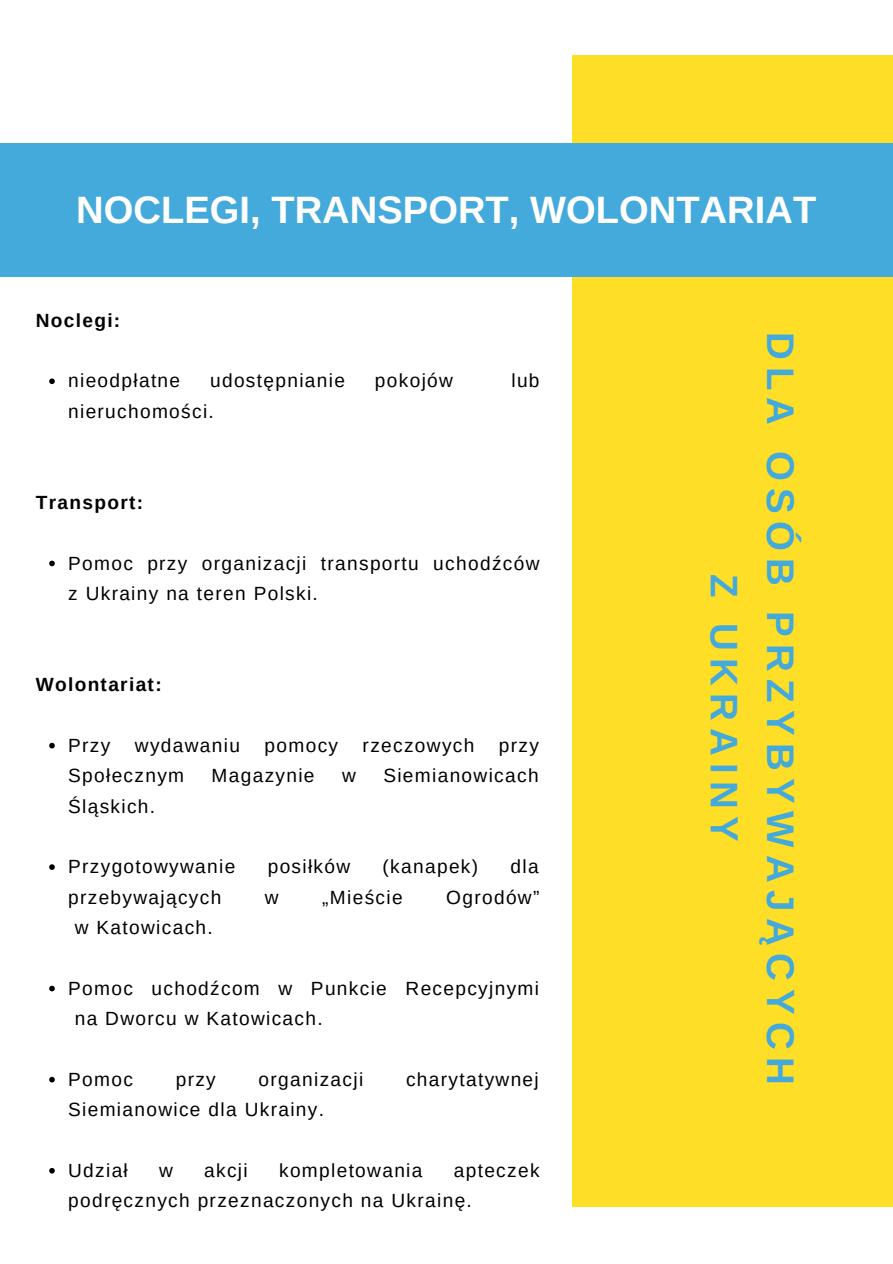
<style>
.page{position:relative;width:893px;height:1264px;background:#fff}
.page>*{position:absolute;margin:0;border:0;box-sizing:border-box;transform-origin:0 0}
.t1{font:700 38.4px/56.2px "Arimo";letter-spacing:.19em;color:#44a9db;text-align:center}
.t2{font:700 38.1px "Arimo";color:#fff}
.t3{font:19.05px/30.3px "Arimo";letter-spacing:.07em;color:#000}
.t4{font:700 19.05px "Arimo";letter-spacing:.07em;color:#000}
</style>
<div class="page">
<div style="left:572px;top:56px;width:320px;height:1151px;background:#ffde27"></div>
<div style="left:0;top:143px;width:892px;height:133px;background:#44a9db"></div>
<svg style="left:49px;top:378px;width:6px;height:6px"></svg>
<svg style="left:49px;top:560px;width:6px;height:6px"></svg>
<svg style="left:49px;top:742px;width:6px;height:6px"></svg>
<svg style="left:49px;top:864px;width:6px;height:5px"></svg>
<svg style="left:49px;top:985px;width:6px;height:6px"></svg>
<svg style="left:49px;top:1076px;width:6px;height:6px"></svg>
<svg style="left:49px;top:1168px;width:6px;height:5px"></svg>
<h2 class="t2" style="left:76px;top:188px;width:741px">NOCLEGI, TRANSPORT, WOLONTARIAT</h2>
<p class="t4" style="left:36px;top:309px;width:86px">Noclegi:</p>
<p class="t3" style="left:68px;top:366px;width:114px">nieodpłatne</p>
<p class="t3" style="left:210px;top:366px;width:136px">udostępnianie</p>
<p class="t3" style="left:375px;top:366px;width:80px">pokojów</p>
<p class="t3" style="left:511px;top:366px;width:30px">lub</p>
<p class="t3" style="left:68px;top:396px;width:147px">nieruchomości.</p>
<p class="t4" style="left:36px;top:491px;width:109px">Transport:</p>
<p class="t3" style="left:68px;top:548px;width:473px">Pomoc przy organizacji transportu uchodźców z Ukrainy na teren Polski.</p>
<p class="t4" style="left:36px;top:674px;width:127px">Wolontariat:</p>
<p class="t3" style="left:68px;top:730px;width:44px">Przy</p>
<p class="t3" style="left:135px;top:730px;width:107px">wydawaniu</p>
<p class="t3" style="left:264px;top:730px;width:75px">pomocy</p>
<p class="t3" style="left:362px;top:730px;width:113px">rzeczowych</p>
<p class="t3" style="left:499px;top:730px;width:42px">przy</p>
<p class="t3" style="left:68px;top:760px;width:117px">Społecznym</p>
<p class="t3" style="left:211px;top:760px;width:104px">Magazynie</p>
<p class="t3" style="left:342px;top:760px;width:15px">w</p>
<p class="t3" style="left:383px;top:760px;width:157px">Siemianowicach</p>
<p class="t3" style="left:68px;top:790px;width:89px">Śląskich.</p>
<p class="t3" style="left:68px;top:851px;width:169px">Przygotowywanie</p>
<p class="t3" style="left:268px;top:851px;width:84px">posiłków</p>
<p class="t3" style="left:382px;top:851px;width:97px">(kanapek)</p>
<p class="t3" style="left:510px;top:851px;width:30px">dla</p>
<p class="t3" style="left:68px;top:881px;width:155px">przebywających</p>
<p class="t3" style="left:265px;top:881px;width:15px">w</p>
<p class="t3" style="left:322px;top:881px;width:82px">„Mieście</p>
<p class="t3" style="left:446px;top:881px;width:95px">Ogrodów”</p>
<p class="t3" style="left:75px;top:912px;width:139px">w Katowicach.</p>
<p class="t3" style="left:75px;top:973px;width:465px;text-indent:-7px">Pomoc uchodźcom w Punkcie Recepcyjnymi na Dworcu w Katowicach.</p>
<p class="t3" style="left:68px;top:1064px;width:66px">Pomoc</p>
<p class="t3" style="left:176px;top:1064px;width:42px">przy</p>
<p class="t3" style="left:258px;top:1064px;width:106px">organizacji</p>
<p class="t3" style="left:406px;top:1064px;width:134px">charytatywnej</p>
<p class="t3" style="left:68px;top:1094px;width:257px">Siemianowice dla Ukrainy.</p>
<p class="t3" style="left:68px;top:1155px;width:473px;text-indent:385px">apteczek podręcznych przeznaczonych na Ukrainę.</p>
<p class="t3" style="left:68px;top:1155px;width:61px">Udział</p>
<p class="t3" style="left:159px;top:1155px;width:15px">w</p>
<p class="t3" style="left:204px;top:1155px;width:45px">akcji</p>
<p class="t3" style="left:279px;top:1155px;width:145px">kompletowania</p>
<h1 class="t1" style="left:808px;top:331px;width:754px;rotate:90deg">DLA OSÓB PRZYBYWAJĄCYCH<br>Z UKRAINY</h1>
</div>
